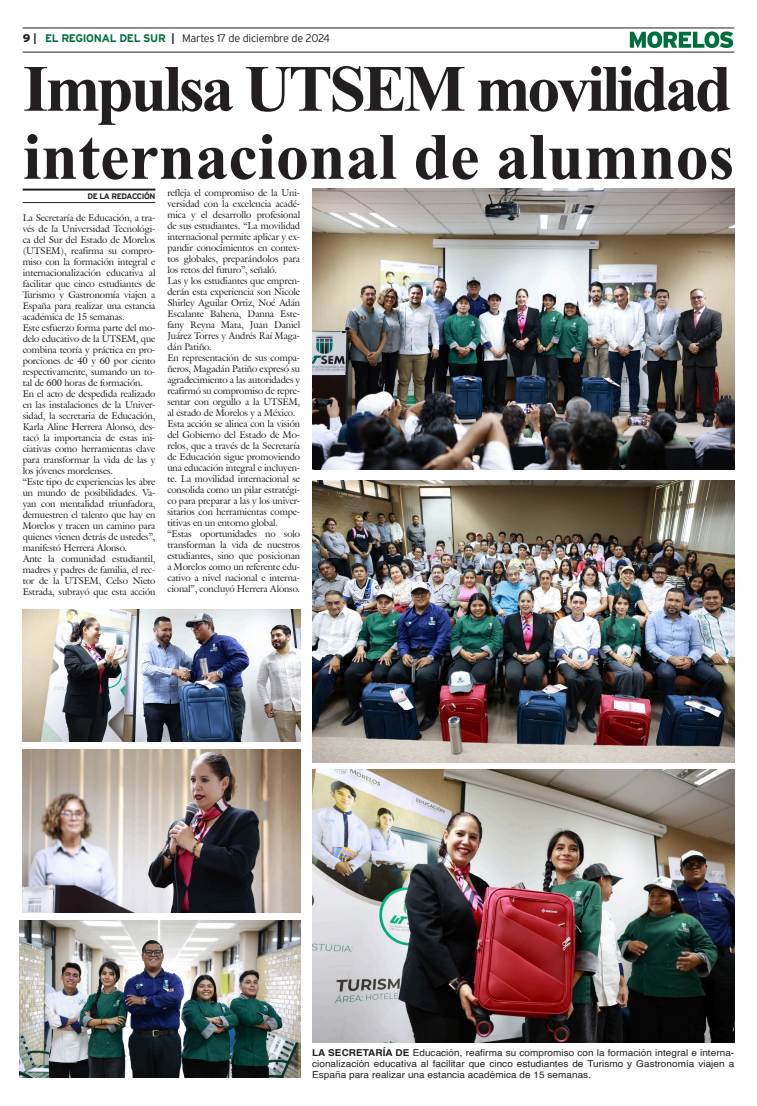
<style>
.page{position:relative;width:757px;height:1106px;background:#fff}
.page>*{position:absolute;margin:0;border:0;box-sizing:border-box;transform-origin:0 0}
.Cabeza_01{font:700 66px "Times New Roman";color:#231f20}
.Cabeza_01-2{font:700 66px "Times New Roman";letter-spacing:-.05em;color:#231f20}
.t1{font:300 11px "Interstate";letter-spacing:-.025em;color:#231f20}
.t2{font:9.5px/11px "Galliard IT Cby BT";letter-spacing:-.01em;color:#231f20;text-align:justify}
.Pie_de_foto{font:9.5px/11px "Helvetica";letter-spacing:.005em;color:#231f20;text-align:justify;scale:1.05 1}
.t3{font:700 8px "Interstate";letter-spacing:-.05em;color:#231f20}
.s1{font-weight:900}
.s2{font-weight:700}
.s3{font-weight:700;color:#006f3c}
</style>
<div class="page">
<hr style="left:23px;top:28px;width:711px;height:1px;background:#231f20">
<hr style="left:23px;top:52px;width:711px;height:1px;background:#231f20">
<svg style="left:630px;top:31px;width:103px;height:17px"></svg>
<hr style="left:23px;top:189px;width:132px;height:2px;background:#231f20">
<hr style="left:23px;top:202px;width:132px;height:1px;background:#231f20">
<img style="left:312px;top:189px;width:422px;height:281px">
<img style="left:312px;top:480px;width:422px;height:282px">
<img style="left:23px;top:609px;width:277px;height:132px">
<img style="left:23px;top:749px;width:277px;height:163px">
<img style="left:312px;top:770px;width:422px;height:272px">
<img style="left:20px;top:920px;width:280px;height:157px">
<p class="t1" style="left:23px;top:32px;width:309px"><span class="s1">9</span> <span class="s2">|</span> <span class="s3">EL REGIONAL DEL SUR</span> <span class="s2">|</span> Martes 17 de diciembre de 2024</p>
<p class="Cabeza_01-2" style="left:23px;top:41px;width:710px">Impulsa UTSEM movilidad</p>
<p class="Cabeza_01" style="left:23px;top:109px;width:713px">internacional de alumnos</p>
<p class="t3" style="left:87px;top:192px;width:69px">DE LA REDACCIÓN</p>
<p class="t2" style="left:167px;top:187px;width:134px">refleja el compromiso de la Uni&shy;versidad con la excelencia acadé&shy;mica y el desarrollo profesional de sus estudiantes. “La movilidad internacional permite aplicar y ex&shy;pandir conocimientos en contex&shy;tos globales, preparándolos para los retos del futuro”, señaló.</p>
<p class="t2" style="left:167px;top:275px;width:134px">Las y los estudiantes que empren&shy;derán esta experiencia son Nicole Shirley Aguilar Ortiz, Noé Adán Escalante Bahena, Danna Este&shy;fany Reyna Mata, Juan Daniel Juárez Torres y Andrés Raí Maga&shy;dán Patiño.</p>
<p class="t2" style="left:167px;top:352px;width:134px">En representación de sus compa&shy;ñeros, Magadán Patiño expresó su agradecimiento a las autoridades y reafirmó su compromiso de repre&shy;sentar con orgullo a la UTSEM, al estado de Morelos y a México.</p>
<p class="t2" style="left:167px;top:418px;width:134px">Esta acción se alinea con la visión del Gobierno del Estado de Mo&shy;relos, que a través de la Secretaría de Educación sigue promoviendo una educación integral e incluyen&shy;te. La movilidad internacional se consolida como un pilar estratégi&shy;co para preparar a las y los univer&shy;sitarios con herramientas compe&shy;titivas en un entorno global.</p>
<p class="t2" style="left:167px;top:528px;width:134px">“Estas oportunidades no solo transforman la vida de nuestros estudiantes, sino que posicionan a Morelos como un referente edu&shy;cativo a nivel nacional e interna&shy;cional”, concluyó Herrera Alonso.</p>
<p class="t2" style="left:23px;top:212px;width:134px">La Secretaría de Educación, a tra&shy;vés de la Universidad Tecnológi&shy;ca del Sur del Estado de Morelos (UTSEM), reafirma su compro&shy;miso con la formación integral e internacionalización educativa al facilitar que cinco estudiantes de Turismo y Gastronomía viajen a España para realizar una estancia académica de 15 semanas.</p>
<p class="t2" style="left:23px;top:322px;width:134px">Este esfuerzo forma parte del mo&shy;delo educativo de la UTSEM, que combina teoría y práctica en pro&shy;porciones de 40 y 60 por ciento respectivamente, sumando un to&shy;tal de 600 horas de formación.</p>
<p class="t2" style="left:23px;top:388px;width:134px">En el acto de despedida realizado en las instalaciones de la Univer&shy;sidad, la secretaria de Educación, Karla Aline Herrera Alonso, des&shy;tacó la importancia de estas ini&shy;ciativas como herramientas clave para transformar la vida de las y los jóvenes morelenses.</p>
<p class="t2" style="left:23px;top:476px;width:134px">“Este tipo de experiencias les abre un mundo de posibilidades. Va&shy;yan con mentalidad triunfadora, demuestren el talento que hay en Morelos y tracen un camino para quienes vienen detrás de ustedes”, manifestó Herrera Alonso.</p>
<p class="t2" style="left:23px;top:553px;width:134px">Ante la comunidad estudiantil, madres y padres de familia, el rec&shy;tor de la UTSEM, Celso Nieto Estrada, subrayó que esta acción</p>
<p class="Pie_de_foto" style="left:312px;top:1047px;width:403px"><span class="s2">LA SECRETARÍA DE</span> Educación, reafirma su compromiso con la formación integral e interna&shy;cionalización educativa al facilitar que cinco estudiantes de Turismo y Gastronomía viajen a España para realizar una estancia académica de 15 semanas.</p>
</div>
